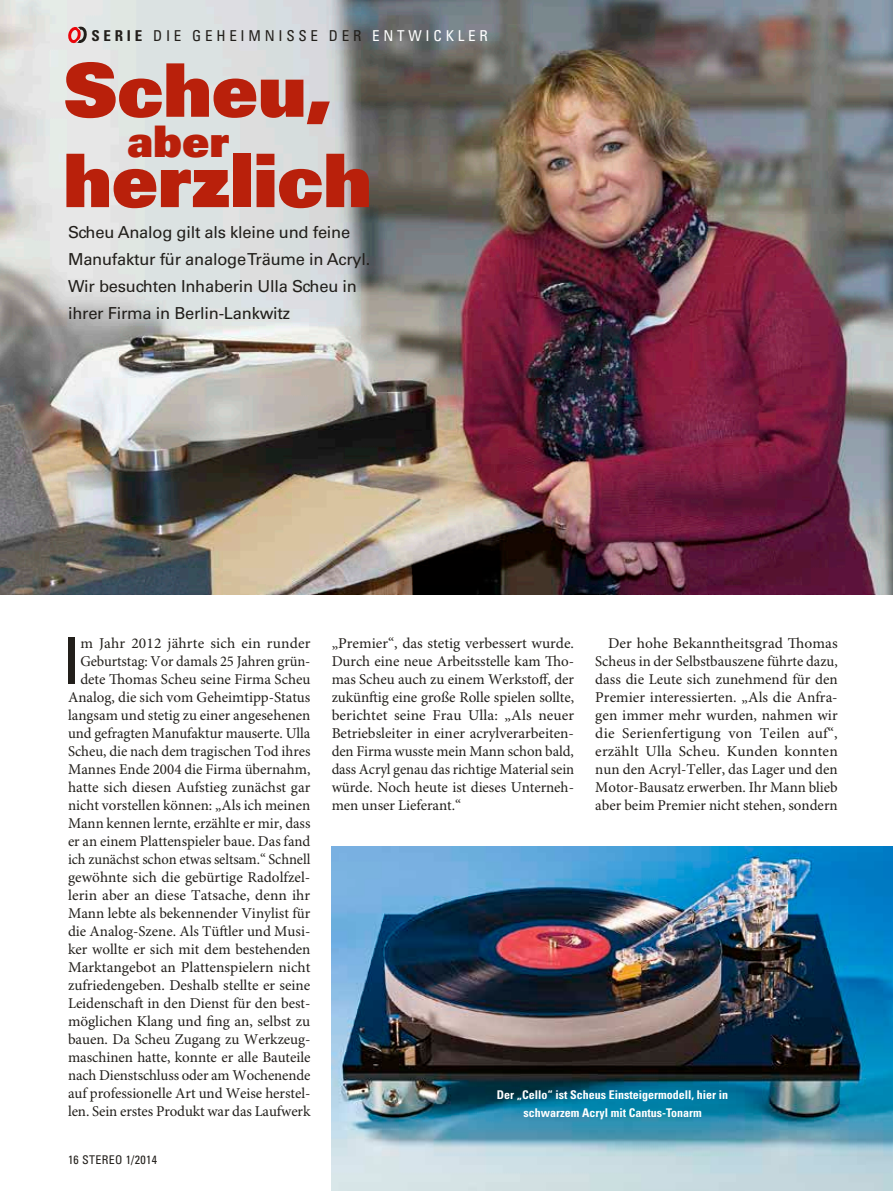
<style>
.page{position:relative;width:893px;height:1191px;background:#fff}
.page>*{position:absolute;margin:0;border:0;box-sizing:border-box;transform-origin:0 0}
.t1{font:73.95px/90.3px "Univers LT Std X Black";color:#b9200b}
.t2{font:64.8px "Univers LT Std";color:#221f1b}
.t3{font:43.5px "Univers LT Std X Black";color:#b9200b}
.t4{font:16.5px/27px "Univers LT Std";letter-spacing:-.015em;color:#221f1b}
.t5{font:15px/18px "Minion Pro";color:#221f1b;text-align:justify}
.t6{font:condensed 15px "Univers LT Std";letter-spacing:.25em;color:#221f1b}
.t7{font:700 condensed 12px/17.7px "Univers LT Std";color:#fff;text-align:center}
.t8{font:condensed 12px "Univers LT Std";letter-spacing:.025em;color:#221f1b}
.s1{font-weight:700}
.s2{color:#fff}
</style>
<div class="page">
<img style="left:0;top:0;width:893px;height:594px">
<img style="left:332px;top:846px;width:561px;height:345px">
<svg style="left:68px;top:26px;width:19px;height:17px"></svg>
<p class="t6" style="left:91px;top:26px;width:398px"><span class="s1">SERIE</span> DIE GEHEIMNISSE DER <span class="s2">ENTWICKLER</span></p>
<h1 class="t1" style="left:64px;top:43px;width:309px">Scheu, herzlich</h1>
<h3 class="t3" style="left:128px;top:113px;width:103px">aber</h3>
<p class="t4" style="left:68px;top:218px;width:304px">Scheu Analog gilt als kleine und feine Manufaktur für analoge Träume in Acryl.<br>Wir besuchten Inhaberin Ulla Scheu in ihrer Firma in Berlin-Lankwitz</p>
<h2 class="t2" style="left:62px;top:623px;width:20px">I</h2>
<p class="t5" style="left:68px;top:635px;width:244px;text-align:right">m Jahr 2012 jährte sich ein runder Geburtstag: Vor damals 25 Jahren grün&shy;dete Thomas Scheu seine Firma Scheu Analog, die sich vom Geheimtipp-Status langsam und stetig zu einer angesehenen und gefragten Manufaktur mauserte. Ulla Scheu, die nach dem tragischen Tod ihres Mannes Ende 2004 die Firma übernahm, hatte sich diesen Aufstieg zunächst gar nicht vorstellen können: „Als ich meinen Mann kennen lernte, erzählte er mir, dass er an einem Plattenspieler baue. Das fand ich zunächst schon etwas seltsam.“ Schnell gewöhnte sich die gebürtige Radolfzel&shy;lerin aber an diese Tatsache, denn ihr Mann lebte als bekennender Vinylist für die Analog-Szene. Als Tüftler und Musi&shy;ker wollte er sich mit dem bestehenden Marktangebot an Plattenspielern nicht zufriedengeben. Deshalb stellte er seine Leidenschaft in den Dienst für den best&shy;möglichen Klang und fing an, selbst zu bauen. Da Scheu Zugang zu Werkzeug&shy;maschinen hatte, konnte er alle Bauteile nach Dienstschluss oder am Wochenende auf professionelle Art und Weise herstel&shy;len. Sein erstes Produkt war das Laufwerk</p>
<p class="t5" style="left:332px;top:635px;width:244px">„Premier“, das stetig verbessert wurde.<br>Durch eine neue Arbeitsstelle kam Tho&shy;mas Scheu auch zu einem Werkstoff, der zukünftig eine große Rolle spielen sollte, berichtet seine Frau Ulla: „Als neuer Betriebsleiter in einer acrylverarbeiten&shy;den Firma wusste mein Mann schon bald, dass Acryl genau das richtige Material sein würde. Noch heute ist dieses Unterneh&shy;men unser Lieferant.“</p>
<p class="t5" style="left:595px;top:635px;width:244px;text-indent:13px">Der hohe Bekanntheitsgrad Thomas Scheus in der Selbstbauszene führte dazu, dass die Leute sich zunehmend für den Premier interessierten. „Als die Anfra&shy;gen immer mehr wurden, nahmen wir die Serienfertigung von Teilen auf“, erzählt Ulla Scheu. Kunden konnten nun den Acryl-Teller, das Lager und den Motor-Bausatz erwerben. Ihr Mann blieb aber beim Premier nicht stehen, sondern</p>
<p class="t7" style="left:497px;top:1085px;width:233px">Der „Cello“ ist Scheus Einsteigermodell, hier in schwarzem Acryl mit Cantus-Tonarm</p>
<p class="t8" style="left:68px;top:1151px;width:91px">16 STEREO 1/2014</p>
</div>
